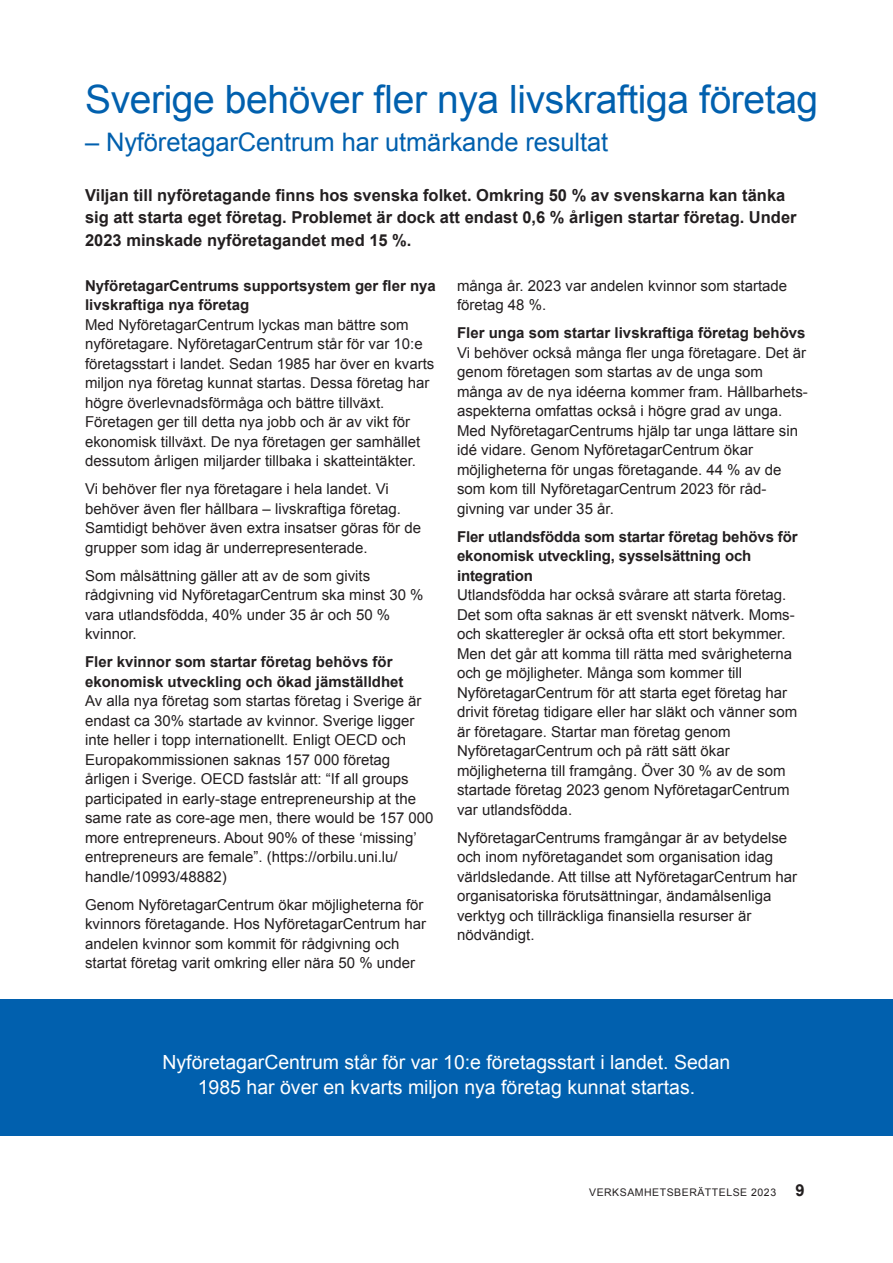
<style>
.page{position:relative;width:893px;height:1263px;background:#fff}
.page>*{position:absolute;margin:0;border:0;box-sizing:border-box;transform-origin:0 0}
.Rub1_blå{font:39px "Arial";letter-spacing:-.01em;color:#0160ae}
.Rub1_blå-2{font:25.5px "Arial";letter-spacing:-.005em;color:#0160ae}
.Brödtext{font:19.5px/25.5px "Arial";color:#fff;text-align:center}
.Brödtext-2{font:700 16.5px/22.5px "Arial";color:#231f20}
.Brödtext-3{font:15px/19.5px "Arial";color:#231f20}
.t1{font:10.5px "Arial";letter-spacing:.05em;color:#231f20}
.s1{font-weight:700}
.s2{font-weight:700;font-size:16.5px}
</style>
<div class="page">
<div style="left:0;top:999px;width:893px;height:136px;background:#0160ae"></div>
<p class="Rub1_blå" style="left:85px;top:74px;width:735px">Sverige behöver fler nya livskraftiga företag</p>
<p class="Rub1_blå-2" style="left:85px;top:125px;width:525px">– NyföretagarCentrum har utmärkande resultat</p>
<p class="Brödtext-2" style="left:85px;top:184px;width:713px">Viljan till nyföretagande finns hos svenska folket. Omkring 50 % av svenskarna kan tänka sig att starta eget företag. Problemet är dock att endast 0,6 % årligen startar företag. Under<br>2023 minskade nyföretagandet med 15 %.</p>
<p class="Brödtext-3" style="left:457px;top:276px;width:332px">många år. 2023 var andelen kvinnor som startade företag 48 %.</p>
<p class="Brödtext-3" style="left:457px;top:324px;width:351px"><span class="s1">Fler unga som startar livskraftiga företag behövs </span>Vi behöver också många fler unga företagare. Det är genom företagen som startas av de unga som många av de nya idéerna kommer fram. Hållbarhets&shy;aspekterna omfattas också i högre grad av unga.<br>Med NyföretagarCentrums hjälp tar unga lättare sin idé vidare. Genom NyföretagarCentrum ökar möjligheterna för ungas företagande. 44 % av de som kom till NyföretagarCentrum 2023 för råd&shy;givning var under 35 år.</p>
<p class="Brödtext-3" style="left:457px;top:527px;width:342px"><span class="s1">Fler utlandsfödda som startar företag behövs för ekonomisk utveckling, sysselsättning och integration<br></span>Utlandsfödda har också svårare att starta företag.<br>Det som ofta saknas är ett svenskt nätverk. Moms&shy;och skatteregler är också ofta ett stort bekymmer.<br>Men det går att komma till rätta med svårigheterna och ge möjligheter. Många som kommer till NyföretagarCentrum för att starta eget företag har drivit företag tidigare eller har släkt och vänner som är företagare. Startar man företag genom NyföretagarCentrum och på rätt sätt ökar möjligheterna till framgång. Över 30 % av de som startade företag 2023 genom NyföretagarCentrum var utlandsfödda.</p>
<p class="Brödtext-3" style="left:457px;top:828px;width:342px">NyföretagarCentrums framgångar är av betydelse och inom nyföretagandet som organisation idag världsledande. Att tillse att NyföretagarCentrum har organisatoriska förutsättningar, ändamålsenliga verktyg och tillräckliga finansiella resurser är nödvändigt.</p>
<p class="Brödtext-3" style="left:85px;top:276px;width:352px"><span class="s1">NyföretagarCentrums supportsystem ger fler nya livskraftiga nya företag<br></span>Med NyföretagarCentrum lyckas man bättre som nyföretagare. NyföretagarCentrum står för var 10:e företagsstart i landet. Sedan 1985 har över en kvarts miljon nya företag kunnat startas. Dessa företag har högre överlevnadsförmåga och bättre tillväxt.<br>Företagen ger till detta nya jobb och är av vikt för ekonomisk tillväxt. De nya företagen ger samhället dessutom årligen miljarder tillbaka i skatteintäkter.</p>
<p class="Brödtext-3" style="left:85px;top:480px;width:337px">Vi behöver fler nya företagare i hela landet. Vi behöver även fler hållbara – livskraftiga företag.<br>Samtidigt behöver även extra insatser göras för de grupper som idag är underrepresenterade.</p>
<p class="Brödtext-3" style="left:85px;top:566px;width:340px">Som målsättning gäller att av de som givits rådgivning vid NyföretagarCentrum ska minst 30 % vara utlandsfödda, 40% under 35 år och 50 % kvinnor.</p>
<p class="Brödtext-3" style="left:85px;top:653px;width:350px"><span class="s1">Fler kvinnor som startar företag behövs för ekonomisk utveckling och ökad jämställdhet<br></span>Av alla nya företag som startas företag i Sverige är endast ca 30% startade av kvinnor. Sverige ligger inte heller i topp internationellt. Enligt OECD och Europakommissionen saknas 157 000 företag årligen i Sverige. OECD fastslår att: “If all groups participated in early-stage entrepreneurship at the same rate as core-age men, there would be 157 000 more entrepreneurs. About 90% of these ‘missing’ entrepreneurs are female”. (https://orbilu.uni.lu/ handle/10993/48882)</p>
<p class="Brödtext-3" style="left:85px;top:895px;width:342px">Genom NyföretagarCentrum ökar möjligheterna för kvinnors företagande. Hos NyföretagarCentrum har andelen kvinnor som kommit för rådgivning och startat företag varit omkring eller nära 50 % under</p>
<p class="Brödtext" style="left:162px;top:1049px;width:569px">NyföretagarCentrum står för var 10:e företagsstart i landet. Sedan<br>1985 har över en kvarts miljon nya företag kunnat startas.</p>
<p class="t1" style="left:589px;top:1185px;width:217px">VERKSAMHETSBERÄTTELSE 2023 <span class="s2">9</span></p>
</div>
